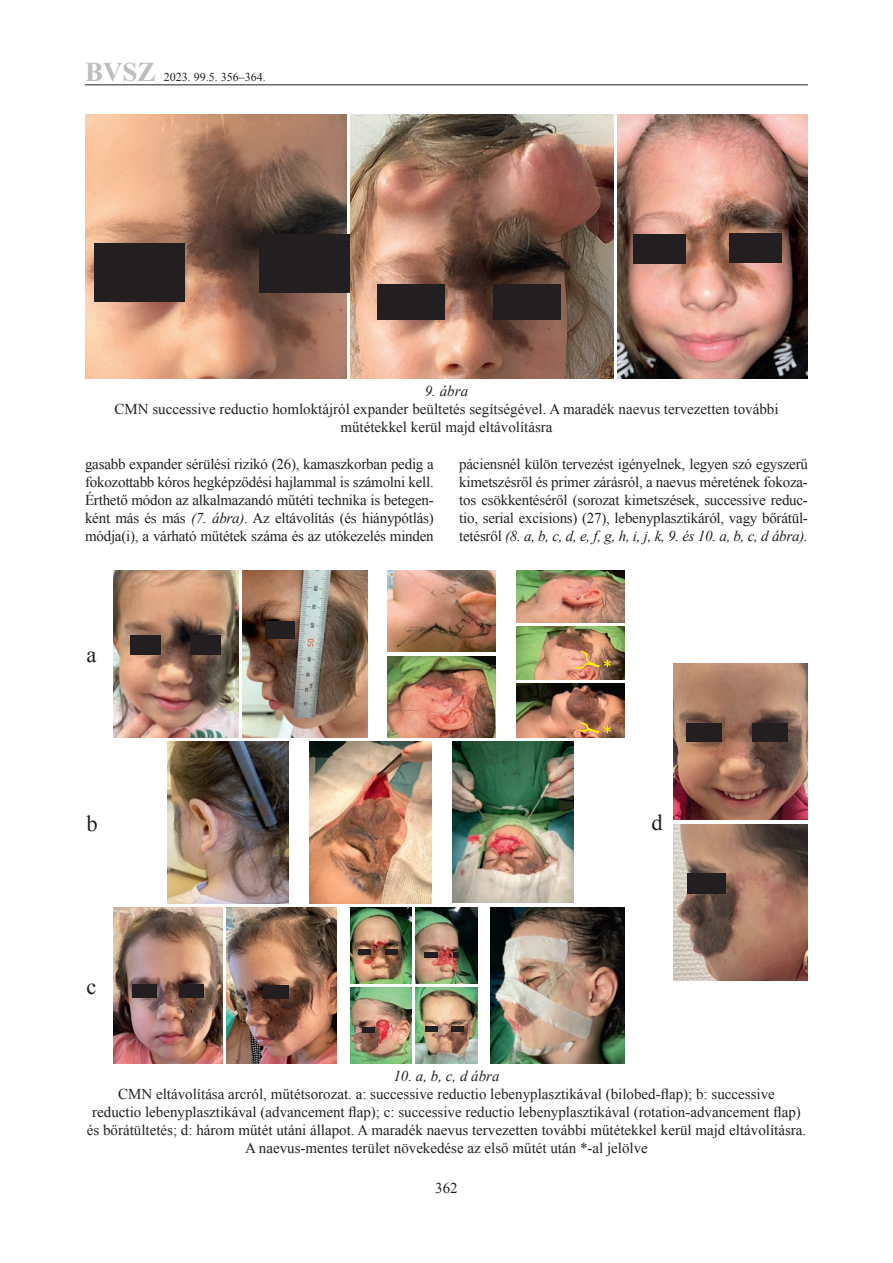
<style>
.page{position:relative;width:893px;height:1263px;background:#fff}
.page>*{position:absolute;margin:0;border:0;box-sizing:border-box;transform-origin:0 0}
.t1{font:700 27px "Times New Roman";color:#bcbdc0}
.a_b_c_d___FEKETE{font:22.5px "Times New Roman";color:#231f20}
.Kenyérszöveg{font:15px/18px "Times New Roman";letter-spacing:-.015em;color:#231f20;text-align:justify}
.Ábraszövegek{font:15px/18px "Times New Roman";color:#231f20;text-align:center}
.Ábraszövegek-2{font:italic 15px "Times New Roman";color:#231f20}
.t2{font:12px "Times New Roman";color:#231f20}
.s1{font-style:italic}
</style>
<div class="page">
<hr style="left:85px;top:85px;width:723px;height:1px;background:#231f20">
<img style="left:85px;top:115px;width:262px;height:263px">
<img style="left:618px;top:115px;width:190px;height:263px">
<img style="left:351px;top:115px;width:262px;height:263px">
<div style="left:94px;top:243px;width:91px;height:59px;background:#231f20"></div>
<div style="left:377px;top:284px;width:67px;height:35px;background:#231f20"></div>
<div style="left:493px;top:284px;width:68px;height:35px;background:#231f20"></div>
<div style="left:634px;top:234px;width:52px;height:30px;background:#231f20"></div>
<div style="left:729px;top:233px;width:53px;height:30px;background:#231f20"></div>
<div style="left:259px;top:234px;width:91px;height:59px;background:#231f20"></div>
<img style="left:113px;top:571px;width:125px;height:166px">
<img style="left:242px;top:571px;width:125px;height:166px">
<img style="left:387px;top:571px;width:109px;height:81px">
<img style="left:516px;top:571px;width:109px;height:51px">
<img style="left:387px;top:656px;width:109px;height:81px">
<img style="left:516px;top:626px;width:109px;height:54px">
<svg style="left:574px;top:650px;width:46px;height:23px"></svg>
<img style="left:516px;top:684px;width:109px;height:53px">
<svg style="left:577px;top:721px;width:34px;height:13px"></svg>
<img style="left:167px;top:741px;width:122px;height:162px">
<img style="left:452px;top:741px;width:121px;height:162px">
<img style="left:310px;top:741px;width:121px;height:162px">
<img style="left:113px;top:907px;width:110px;height:156px">
<img style="left:227px;top:907px;width:109px;height:156px">
<img style="left:490px;top:907px;width:135px;height:156px">
<img style="left:674px;top:664px;width:134px;height:156px">
<img style="left:674px;top:824px;width:134px;height:156px">
<img style="left:350px;top:907px;width:62px;height:76px">
<img style="left:416px;top:907px;width:61px;height:76px">
<img style="left:350px;top:987px;width:62px;height:76px">
<img style="left:416px;top:987px;width:61px;height:76px">
<div style="left:130px;top:635px;width:31px;height:20px;background:#231f20"></div>
<div style="left:190px;top:635px;width:31px;height:20px;background:#231f20"></div>
<div style="left:686px;top:723px;width:36px;height:18px;background:#231f20"></div>
<div style="left:687px;top:873px;width:39px;height:21px;background:#231f20"></div>
<div style="left:752px;top:723px;width:36px;height:18px;background:#231f20"></div>
<div style="left:265px;top:621px;width:30px;height:17px;background:#231f20"></div>
<div style="left:132px;top:984px;width:25px;height:13px;background:#231f20"></div>
<div style="left:180px;top:984px;width:24px;height:13px;background:#231f20"></div>
<div style="left:264px;top:985px;width:25px;height:14px;background:#231f20"></div>
<div style="left:385px;top:949px;width:13px;height:6px;background:#231f20"></div>
<div style="left:358px;top:949px;width:12px;height:6px;background:#231f20"></div>
<div style="left:362px;top:1027px;width:12px;height:6px;background:#231f20"></div>
<div style="left:426px;top:1026px;width:12px;height:6px;background:#231f20"></div>
<div style="left:451px;top:1026px;width:13px;height:6px;background:#231f20"></div>
<div style="left:424px;top:952px;width:14px;height:5px;background:#231f20"></div>
<svg style="left:453px;top:952px;width:5px;height:6px"></svg>
<h1 class="t1" style="left:85px;top:53px;width:72px">BVSZ</h1>
<p class="t2" style="left:164px;top:69px;width:103px">2023. 99.5. 356–364.</p>
<p class="Ábraszövegek-2" style="left:425px;top:381px;width:45px">9. ábra</p>
<p class="Ábraszövegek" style="left:114px;top:400px;width:665px">CMN successive reductio homloktájról expander beültetés segítségével. A maradék naevus tervezetten további műtétekkel kerül majd eltávolításra</p>
<p class="Kenyérszöveg" style="left:85px;top:455px;width:350px">gasabb expander sérülési rizikó (26), kamaszkorban pedig a fokozottabb kóros hegképződési hajlammal is számolni kell.<br>Érthető módon az alkalmazandó műtéti technika is betegen&shy;ként más és más <span class="s1">(7. ábra)</span>. Az eltávolítás (és hiánypótlás) módja(i), a várható műtétek száma és az utókezelés minden</p>
<p class="Kenyérszöveg" style="left:459px;top:455px;width:350px">páciensnél külön tervezést igényelnek, legyen szó egyszerű kimetszésről és primer zárásról, a naevus méretének fokoza&shy;tos csökkentéséről (sorozat kimetszések, successive reduc&shy;tio, serial excisions) (27), lebenyplasztikáról, vagy bőrátül&shy;tetésről <span class="s1">(8. a, b, c, d, e, f, g, h, i, j, k, 9. és 10. a, b, c, d ábra).</span></p>
<p class="a_b_c_d___FEKETE" style="left:87px;top:640px;width:11px">a</p>
<p class="a_b_c_d___FEKETE" style="left:87px;top:809px;width:13px">b</p>
<p class="a_b_c_d___FEKETE" style="left:651px;top:807px;width:13px">d</p>
<p class="a_b_c_d___FEKETE" style="left:87px;top:971px;width:11px">c</p>
<p class="Ábraszövegek-2" style="left:393px;top:1066px;width:108px">10. a, b, c, d ábra</p>
<p class="Ábraszövegek" style="left:87px;top:1085px;width:721px">CMN eltávolítása arcról, műtétsorozat. a: successive reductio lebenyplasztikával (bilobed-flap); b: successive<br>reductio lebenyplasztikával (advancement flap); c: successive reductio lebenyplasztikával (rotation-advancement flap) és bőrátültetés; d: három műtét utáni állapot. A maradék naevus tervezetten további műtétekkel kerül majd eltávolításra.<br>A naevus-mentes terület növekedése az első műtét után *-al jelölve</p>
<p class="Ábraszövegek" style="left:435px;top:1178px;width:24px">362</p>
</div>
